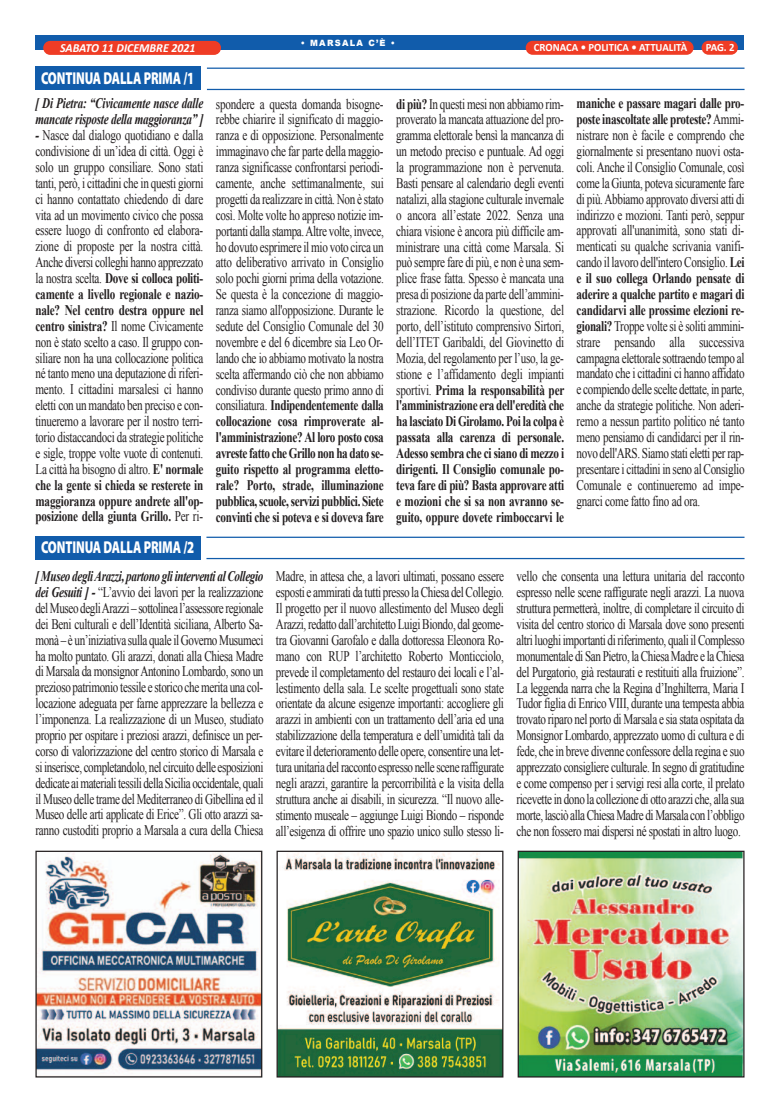
<style>
.page{position:relative;width:780px;height:1113px;background:#fff}
.page>*{position:absolute;margin:0;border:0;box-sizing:border-box;transform-origin:0 0}
.t1{font:900 17.25px "Myriad Pro";letter-spacing:-.01em;color:#fff;scale:.72 1}
.t2{font:14.62px/15.9px "Times New Roman";letter-spacing:-.025em;color:#231f20;text-align:justify;scale:.76 1}
.t3{font:italic 700 14.62px/15.9px "Times New Roman";letter-spacing:-.025em;color:#231f20;scale:.76 1}
.t4{font:italic 700 12.38px "Calibri";color:#fff;scale:.96 1}
.t5{font:700 11.12px "Calibri";color:#fff;scale:.96 1}
.t6{font:900 8.62px "Arial";letter-spacing:.15em;color:#fff;scale:.96 1}
.s1{font-weight:700;font-style:italic}
.s2{font-weight:700}
</style>
<div class="page">
<div style="left:35px;top:35px;width:708px;height:14px;background:#115cab"></div>
<div style="left:701px;top:41px;width:36px;height:14px;background:#ef3c25;border-radius:7px"></div>
<div style="left:525px;top:41px;width:168px;height:14px;background:#ef3c25;border-radius:7px"></div>
<div style="left:43px;top:41px;width:178px;height:14px;background:#ef3c25;border-radius:7px"></div>
<div style="left:35px;top:67px;width:166px;height:23px;background:#115cab"></div>
<hr style="left:207px;top:68px;width:537px;height:1px;background:#115cab">
<hr style="left:207px;top:89px;width:537px;height:1px;background:#115cab">
<div style="left:35px;top:535px;width:166px;height:24px;background:#115cab"></div>
<hr style="left:206px;top:536px;width:538px;height:2px;background:#115cab">
<hr style="left:206px;top:558px;width:538px;height:1px;background:#115cab">
<img style="left:37px;top:852px;width:223px;height:219px">
<div style="left:35px;top:850px;width:227px;height:227px;border:1px solid #231f20"></div>
<img style="left:278px;top:852px;width:223px;height:223px">
<div style="left:276px;top:850px;width:227px;height:227px;border:1px solid #231f20"></div>
<img style="left:519px;top:852px;width:223px;height:223px">
<div style="left:517px;top:850px;width:227px;height:227px;border:1px solid #231f20"></div>
<p class="t6" style="left:301px;top:37px;width:100px">• MARSALA C’È •</p>
<p class="t4" style="left:60px;top:42px;width:143px">SABATO 11 DICEMBRE 2021</p>
<p class="t5" style="left:534px;top:43px;width:161px">CRONACA • POLITICA • ATTUALITÀ</p>
<p class="t5" style="left:705px;top:43px;width:32px">PAG. 2</p>
<p class="t1" style="left:41px;top:71px;width:214px">CONTINUA DALLA PRIMA /1</p>
<p class="t3" style="left:35px;top:95px;width:222px">[ Di Pietra: “Civicamente nasce dalle mancate risposte della maggioranza” ]</p>
<p class="t2" style="left:35px;top:127px;width:222px"><span class="s1">-</span> Nasce dal dialogo quotidiano e dalla condivisione di un’idea di città. Oggi è solo un gruppo consiliare. Sono stati tanti, però, i cittadini che in questi giorni ci hanno contattato chiedendo di dare vita ad un movimento civico che possa essere luogo di confronto ed elabora&shy;zione di proposte per la nostra città.<br>Anche diversi colleghi hanno apprezzato la nostra scelta. <span class="s2">Dove si colloca politi&shy;camente a livello regionale e nazio&shy;nale? Nel centro destra oppure nel centro sinistra?</span> Il nome Civicamente non è stato scelto a caso. Il gruppo con&shy;siliare non ha una collocazione politica né tanto meno una deputazione di riferi&shy;mento. I cittadini marsalesi ci hanno eletti con un mandato ben preciso e con&shy;tinueremo a lavorare per il nostro terri&shy;torio distaccandoci da strategie politiche e sigle, troppe volte vuote di contenuti.<br>La città ha bisogno di altro. <span class="s2">E' normale che la gente si chieda se resterete in maggioranza oppure andrete all'op&shy;posizione della giunta Grillo.</span> Per ri-</p>
<p class="t2" style="left:216px;top:96px;width:222px">spondere a questa domanda bisogne&shy;rebbe chiarire il significato di maggio&shy;ranza e di opposizione. Personalmente immaginavo che far parte della maggio&shy;ranza significasse confrontarsi periodi&shy;camente, anche settimanalmente, sui progetti da realizzare in città. Non è stato così. Molte volte ho appreso notizie im&shy;portanti dalla stampa.Altre volte, invece, ho dovuto esprimere il mio voto circa un atto deliberativo arrivato in Consiglio solo pochi giorni prima della votazione.<br>Se questa è la concezione di maggio&shy;ranza siamo all'opposizione. Durante le sedute del Consiglio Comunale del 30 novembre e del 6 dicembre sia Leo Or&shy;lando che io abbiamo motivato la nostra scelta affermando ciò che non abbiamo condiviso durante questo primo anno di consiliatura. <span class="s2">Indipendentemente dalla collocazione cosa rimproverate al&shy;l'amministrazione? Al loro posto cosa avreste fatto che Grillo non ha dato se&shy;guito rispetto al programma eletto&shy;rale? Porto, strade, illuminazione pubblica, scuole, servizi pubblici. Siete convinti che si poteva e si doveva fare</span></p>
<p class="t2" style="left:396px;top:96px;width:223px"><span class="s2">di più?</span> In questi mesi non abbiamo rim&shy;proverato la mancata attuazione del pro&shy;gramma elettorale bensì la mancanza di un metodo preciso e puntuale. Ad oggi la programmazione non è pervenuta.<br>Basti pensare al calendario degli eventi natalizi, alla stagione culturale invernale o ancora all’estate 2022. Senza una chiara visione è ancora più difficile am&shy;ministrare una città come Marsala. Si può sempre fare di più, e non è una sem&shy;plice frase fatta. Spesso è mancata una presa di posizione da parte dell’ammini&shy;strazione. Ricordo la questione, del porto, dell’istituto comprensivo Sirtori, dell’ITET Garibaldi, del Giovinetto di Mozia, del regolamento per l’uso, la ge&shy;stione e l’affidamento degli impianti sportivi. <span class="s2">Prima la responsabilità per l'amministrazione era dell'eredità che ha lasciato Di Girolamo. Poi la colpa è passata alla carenza di personale.<br>Adesso sembra che ci siano di mezzo i dirigenti. Il Consiglio comunale po&shy;teva fare di più? Basta approvare atti e mozioni che si sa non avranno se&shy;guito, oppure dovete rimboccarvi le</span></p>
<p class="t2" style="left:576px;top:95px;width:222px"><span class="s2">maniche e passare magari dalle pro&shy;poste inascoltate alle proteste?</span>Ammi&shy;nistrare non è facile e comprendo che giornalmente si presentano nuovi osta&shy;coli. Anche il Consiglio Comunale, così come la Giunta, poteva sicuramente fare di più.Abbiamo approvato diversi atti di indirizzo e mozioni. Tanti però, seppur approvati all'unanimità, sono stati di&shy;menticati su qualche scrivania vanifi&shy;cando il lavoro dell'intero Consiglio. <span class="s2">Lei e il suo collega Orlando pensate di aderire a qualche partito e magari di candidarvi alle prossime elezioni re&shy;gionali?</span> Troppe volte si è soliti ammini&shy;strare pensando alla successiva campagna elettorale sottraendo tempo al mandato che i cittadini ci hanno affidato e compiendo delle scelte dettate, in parte, anche da strategie politiche. Non aderi&shy;remo a nessun partito politico né tanto meno pensiamo di candidarci per il rin&shy;novo dell'ARS. Siamo stati eletti per rap&shy;presentare i cittadini in seno al Consiglio Comunale e continueremo ad impe&shy;gnarci come fatto fino ad ora.</p>
<p class="t1" style="left:41px;top:540px;width:214px">CONTINUA DALLA PRIMA /2</p>
<p class="t2" style="left:35px;top:568px;width:301px"><span class="s1">[ Museo degliArazzi, partono gli interventi al Collegio dei Gesuiti ] -</span> “L’avvio dei lavori per la realizzazione del Museo degliArazzi – sottolinea l’assessore regionale dei Beni culturali e dell’Identità siciliana, Alberto Sa&shy;monà – è un’iniziativa sulla quale il Governo Musumeci ha molto puntato. Gli arazzi, donati alla Chiesa Madre di Marsala da monsignor Antonino Lombardo, sono un prezioso patrimonio tessile e storico che merita una col&shy;locazione adeguata per farne apprezzare la bellezza e l’imponenza. La realizzazione di un Museo, studiato proprio per ospitare i preziosi arazzi, definisce un per&shy;corso di valorizzazione del centro storico di Marsala e si inserisce, completandolo, nel circuito delle esposizioni dedicate ai materiali tessili della Sicilia occidentale, quali il Museo delle trame del Mediterraneo di Gibellina ed il Museo delle arti applicate di Erice”. Gli otto arazzi sa&shy;ranno custoditi proprio a Marsala a cura della Chiesa</p>
<p class="t2" style="left:276px;top:568px;width:301px">Madre, in attesa che, a lavori ultimati, possano essere esposti e ammirati da tutti presso la Chiesa del Collegio.<br>Il progetto per il nuovo allestimento del Museo degli Arazzi, redatto dall’architetto Luigi Biondo, dal geome&shy;tra Giovanni Garofalo e dalla dottoressa Eleonora Ro&shy;mano con RUP l’architetto Roberto Monticciolo, prevede il completamento del restauro dei locali e l’al&shy;lestimento della sala. Le scelte progettuali sono state orientate da alcune esigenze importanti: accogliere gli arazzi in ambienti con un trattamento dell’aria ed una stabilizzazione della temperatura e dell’umidità tali da evitare il deterioramento delle opere, consentire una let&shy;tura unitaria del racconto espresso nelle scene raffigurate negli arazzi, garantire la percorribilità e la visita della struttura anche ai disabili, in sicurezza. “Il nuovo alle&shy;stimento museale – aggiunge Luigi Biondo – risponde all’esigenza di offrire uno spazio unico sullo stesso li-</p>
<p class="t2" style="left:516px;top:568px;width:301px">vello che consenta una lettura unitaria del racconto espresso nelle scene raffigurate negli arazzi. La nuova struttura permetterà, inoltre, di completare il circuito di visita del centro storico di Marsala dove sono presenti altri luoghi importanti di riferimento, quali il Complesso monumentale di San Pietro, la Chiesa Madre e la Chiesa del Purgatorio, già restaurati e restituiti alla fruizione”.<br>La leggenda narra che la Regina d’Inghilterra, Maria I Tudor figlia di Enrico VIII, durante una tempesta abbia trovato riparo nel porto di Marsala e sia stata ospitata da Monsignor Lombardo, apprezzato uomo di cultura e di fede, che in breve divenne confessore della regina e suo apprezzato consigliere culturale. In segno di gratitudine e come compenso per i servigi resi alla corte, il prelato ricevette in dono la collezione di otto arazzi che, alla sua morte, lasciò alla Chiesa Madre di Marsala con l’obbligo che non fossero mai dispersi né spostati in altro luogo.</p>
</div>
